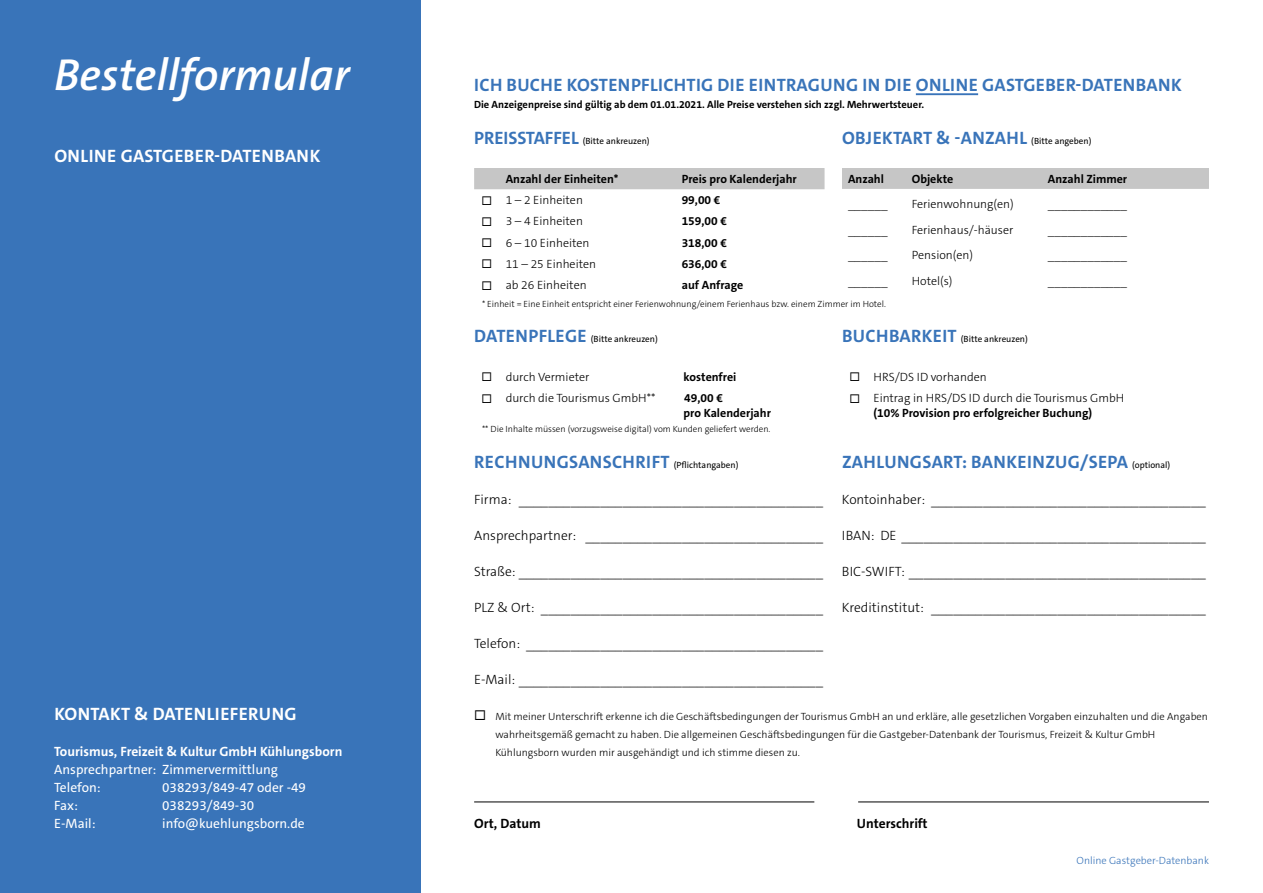
<style>
.page{position:relative;width:1263px;height:893px;background:#fff}
.page>*{position:absolute;margin:0;border:0;box-sizing:border-box;transform-origin:0 0}
.t1{font:italic 600 45px "The Sans C5";color:#fff}
.t2{font:700 18px "The Sans C5";letter-spacing:.02em;color:#3974b9}
.t3{font:700 18px "The Sans C5";letter-spacing:.02em;color:#fff}
.Fliesstext{font:300 13.5px "The Sans C5";color:#000}
.Fliesstext-2{font:13.5px "The Sans C5";color:#fff}
.Fliesstext-3{font:700 13.5px "The Sans C5";color:#fff}
.Fliesstext-4{font:700 13.5px "The Sans C5";color:#000}
.t4{font:300 12px/14.4px "The Sans C5";color:#000}
.t5{font:700 12px/14.4px "The Sans C5";color:#000}
.Fliesstext-5{font:300 10.5px/18px "The Sans C5";color:#000}
.t6{font:700 10.5px "The Sans C5";color:#000}
.t7{font:300 10.5px "The Sans C5";color:#3974b9}
.Fliesstext-6{font:300 9px "The Sans C5";color:#000}
.t8{font:9px "The Sans C5";color:#000}
.s1{font-weight:700;font-size:18px;color:#3974b9}
.s2{font-weight:400;font-size:9px;color:#000}
.s3{font-weight:700}
</style>
<div class="page">
<div style="left:0;top:0;width:421px;height:893px;background:#3974b9"></div>
<hr style="left:916px;top:93px;width:62px;height:2px;background:#3974b9">
<div style="left:474px;top:168px;width:350px;height:21px;background:#c6c6c6"></div>
<div style="left:842px;top:168px;width:367px;height:21px;background:#c6c6c6"></div>
<hr style="left:474px;top:801px;width:340px;height:1px;background:#000">
<hr style="left:858px;top:801px;width:351px;height:1px;background:#000">
<p class="t1" style="left:54px;top:46px;width:297px">Bestellformular</p>
<p class="t3" style="left:54px;top:144px;width:268px">ONLINE GASTGEBER-DATENBANK</p>
<p class="t3" style="left:54px;top:702px;width:244px">KONTAKT &amp; DATENLIEFERUNG</p>
<p class="Fliesstext-3" style="left:54px;top:743px;width:290px">Tourismus, Freizeit &amp; Kultur GmbH Kühlungsborn</p>
<p class="Fliesstext-2" style="left:54px;top:761px;width:225px">Ansprechpartner: Zimmervermittlung</p>
<p class="Fliesstext-2" style="left:54px;top:779px;width:48px">Telefon:</p>
<p class="Fliesstext-2" style="left:162px;top:779px;width:145px">038293/849-47 oder -49</p>
<p class="Fliesstext-2" style="left:54px;top:797px;width:25px">Fax:</p>
<p class="Fliesstext-2" style="left:162px;top:797px;width:94px">038293/849-30</p>
<p class="Fliesstext-2" style="left:54px;top:815px;width:43px">E-Mail:</p>
<p class="Fliesstext-2" style="left:162px;top:815px;width:144px">info@kuehlungsborn.de</p>
<p class="t2" style="left:474px;top:73px;width:709px">ICH BUCHE KOSTENPFLICHTIG DIE EINTRAGUNG IN DIE ONLINE GASTGEBER-DATENBANK</p>
<p class="t6" style="left:474px;top:98px;width:451px">Die Anzeigenpreise sind gültig ab dem 01.01.2021. Alle Preise verstehen sich zzgl. Mehrwertsteuer.</p>
<p class="t8" style="left:474px;top:135px;width:177px"><span class="s1">PREISSTAFFEL</span> (Bitte ankreuzen)</p>
<p class="t5" style="left:506px;top:172px;width:114px">Anzahl der Einheiten*</p>
<p class="t5" style="left:682px;top:172px;width:117px">Preis pro Kalenderjahr</p>
<p class="t4" style="left:506px;top:193px;width:79px">1 – 2 Einheiten</p>
<p class="t5" style="left:682px;top:193px;width:40px">99,00 €</p>
<p class="t4" style="left:506px;top:214px;width:79px">3 – 4 Einheiten</p>
<p class="t5" style="left:682px;top:214px;width:47px">159,00 €</p>
<p class="t4" style="left:506px;top:235px;width:85px">6 – 10 Einheiten</p>
<p class="t5" style="left:682px;top:235px;width:47px">318,00 €</p>
<p class="t4" style="left:506px;top:257px;width:92px">11 – 25 Einheiten</p>
<p class="t5" style="left:682px;top:257px;width:47px">636,00 €</p>
<p class="t4" style="left:506px;top:278px;width:82px">ab 26 Einheiten</p>
<p class="t5" style="left:682px;top:278px;width:63px">auf Anfrage</p>
<p class="Fliesstext-6" style="left:482px;top:298px;width:405px">* Einheit = Eine Einheit entspricht einer Ferienwohnung/einem Ferienhaus bzw. einem Zimmer im Hotel.</p>
<p class="t8" style="left:474px;top:333px;width:185px"><span class="s1">DATENPFLEGE</span> (Bitte ankreuzen)</p>
<p class="t4" style="left:506px;top:370px;width:85px">durch Vermieter</p>
<p class="t5" style="left:684px;top:370px;width:54px">kostenfrei</p>
<p class="t4" style="left:506px;top:391px;width:151px">durch die Tourismus GmbH**</p>
<p class="t5" style="left:683px;top:391px;width:89px">49,00 €<br>pro Kalenderjahr</p>
<p class="Fliesstext-6" style="left:482px;top:423px;width:290px">** Die Inhalte müssen (vorzugsweise digital) vom Kunden geliefert werden.</p>
<p class="t2" style="left:474px;top:450px;width:266px">RECHNUNGSANSCHRIFT <span class="s2">(Pflichtangaben)</span></p>
<p class="Fliesstext" style="left:474px;top:491px;width:350px">Firma: _________________________________________</p>
<p class="Fliesstext" style="left:474px;top:527px;width:350px">Ansprechpartner: ________________________________</p>
<p class="Fliesstext" style="left:474px;top:563px;width:350px">Straße: _________________________________________</p>
<p class="Fliesstext" style="left:474px;top:599px;width:350px">PLZ &amp; Ort: ______________________________________</p>
<p class="Fliesstext" style="left:474px;top:635px;width:350px">Telefon: ________________________________________</p>
<p class="Fliesstext" style="left:474px;top:671px;width:350px">E-Mail: _________________________________________</p>
<p class="t2" style="left:842px;top:126px;width:251px">OBJEKTART &amp; -ANZAHL <span class="s2">(Bitte angeben)</span></p>
<p class="t5" style="left:848px;top:172px;width:38px">Anzahl</p>
<p class="t5" style="left:912px;top:172px;width:43px">Objekte</p>
<p class="t5" style="left:1048px;top:172px;width:81px">Anzahl Zimmer</p>
<p class="t4" style="left:848px;top:197px;width:41px">______</p>
<p class="t4" style="left:912px;top:197px;width:103px">Ferienwohnung(en)</p>
<p class="t4" style="left:1048px;top:197px;width:81px">____________</p>
<p class="t4" style="left:848px;top:223px;width:41px">______</p>
<p class="t4" style="left:912px;top:223px;width:103px">Ferienhaus/-häuser</p>
<p class="t4" style="left:1048px;top:223px;width:81px">____________</p>
<p class="t4" style="left:912px;top:248px;width:63px">Pension(en)</p>
<p class="t4" style="left:848px;top:248px;width:41px">______</p>
<p class="t4" style="left:1048px;top:248px;width:81px">____________</p>
<p class="t4" style="left:912px;top:274px;width:42px">Hotel(s)</p>
<p class="t4" style="left:848px;top:274px;width:41px">______</p>
<p class="t4" style="left:1048px;top:274px;width:81px">____________</p>
<p class="t8" style="left:842px;top:333px;width:187px"><span class="s1">BUCHBARKEIT</span> (Bitte ankreuzen)</p>
<p class="t4" style="left:873px;top:370px;width:115px">HRS/DS ID vorhanden</p>
<p class="t4" style="left:873px;top:391px;width:252px">Eintrag in HRS/DS ID durch die Tourismus GmbH <span class="s3">(10% Provision pro erfolgreicher Buchung)</span></p>
<p class="t2" style="left:842px;top:450px;width:330px">ZAHLUNGSART: BANKEINZUG/SEPA <span class="s2">(optional)</span></p>
<p class="Fliesstext" style="left:842px;top:491px;width:365px">Kontoinhaber: _____________________________________</p>
<p class="Fliesstext" style="left:842px;top:527px;width:365px">IBAN: DE _________________________________________</p>
<p class="Fliesstext" style="left:842px;top:563px;width:365px">BIC-SWIFT: ________________________________________</p>
<p class="Fliesstext" style="left:842px;top:599px;width:365px">Kreditinstitut: _____________________________________</p>
<p class="Fliesstext-5" style="left:474px;top:708px;width:735px">◻ Mit meiner Unterschrift erkenne ich die Geschäftsbedingungen der Tourismus GmbH an und erkläre, alle gesetzlichen Vorgaben einzuhalten und die Angaben</p>
<p class="Fliesstext-5" style="left:495px;top:726px;width:661px">wahrheitsgemäß gemacht zu haben. Die allgemeinen Geschäftsbedingungen für die Gastgeber-Datenbank der Tourismus, Freizeit &amp; Kultur GmbH<br>Kühlungsborn wurden mir ausgehändigt und ich stimme diesen zu.</p>
<p class="Fliesstext-4" style="left:474px;top:815px;width:68px">Ort, Datum</p>
<p class="Fliesstext-4" style="left:857px;top:815px;width:72px">Unterschrift</p>
<p class="t7" style="left:1076px;top:854px;width:134px">Online Gastgeber-Datenbank</p>
</div>
